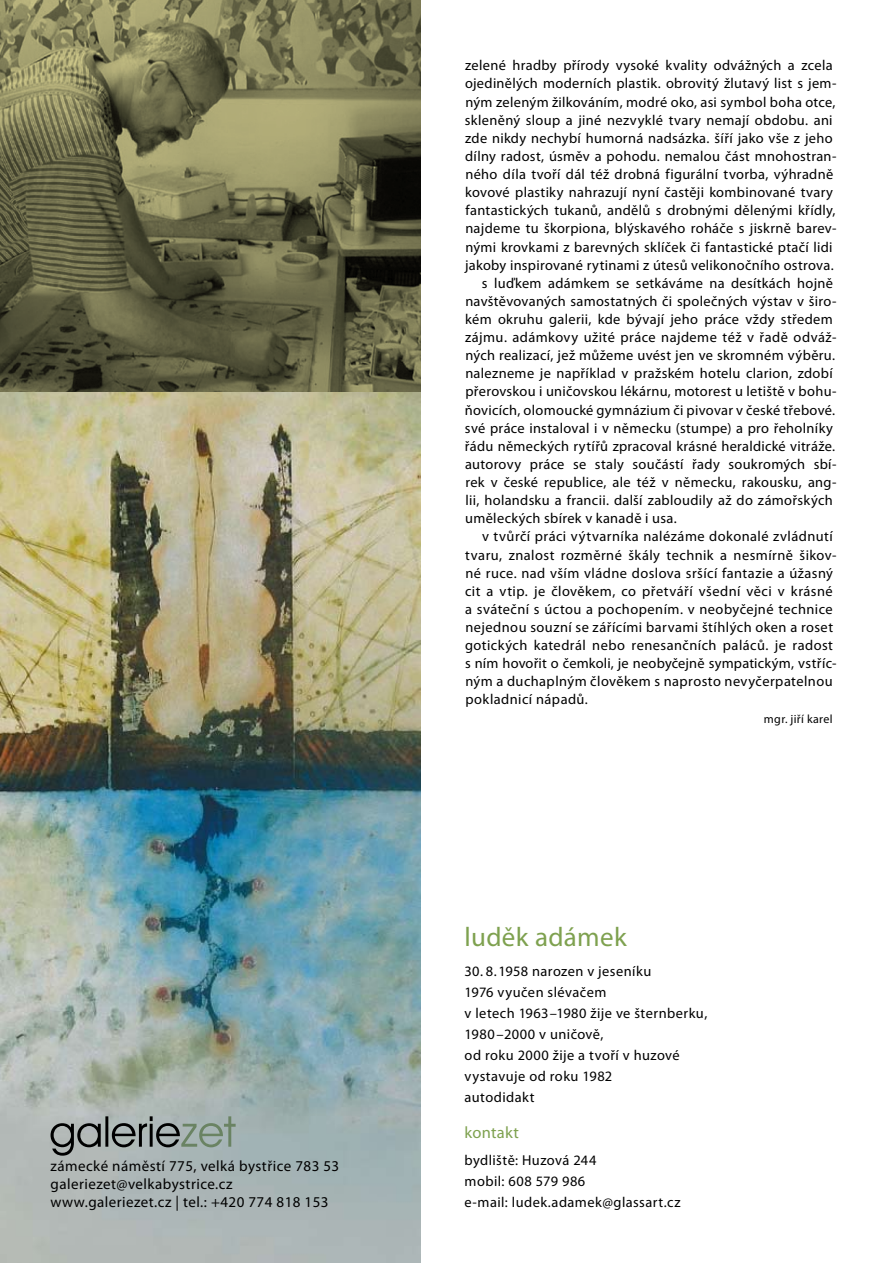
<style>
.page{position:relative;width:893px;height:1263px;background:#fff}
.page>*{position:absolute;margin:0;border:0;box-sizing:border-box;transform-origin:0 0}
.t1{font:27px "Myriad Pro";letter-spacing:.01em;color:#7ea14f}
.t2{font:16.5px "Myriad Pro";letter-spacing:.015em;color:#7ea14f}
.t3{font:15px/18px "Myriad Pro";letter-spacing:.03em;color:#000}
.t4{font:14.4px/21px "Myriad Pro";letter-spacing:.025em;color:#000}
.t5{font:12px "Myriad Pro";letter-spacing:.025em;color:#000}
</style>
<div class="page">
<img style="left:0;top:392px;width:421px;height:871px">
<svg style="left:51px;top:1116px;width:185px;height:40px;background:#8c9593"></svg>
<svg style="left:0;top:0;width:421px;height:392px;background:#6b6a49"></svg>
<p class="t3" style="left:51px;top:1156px;width:290px">zámecké náměstí 775, velká bystřice 783 53 galeriezet@velkabystrice.cz www.galeriezet.cz | tel.: +420 774 818 153</p>
<p class="t4" style="left:465px;top:55px;width:369px">zelené hradby přírody vysoké kvality odvážných a zcela</p>
<p class="t4" style="left:465px;top:73px;width:373px">ojedinělých moderních plastik. obrovitý žlutavý list s jem-</p>
<p class="t4" style="left:465px;top:91px;width:372px">ným zeleným žilkováním, modré oko, asi symbol boha otce,</p>
<p class="t4" style="left:465px;top:109px;width:369px">skleněný sloup a jiné nezvyklé tvary nemají obdobu. ani</p>
<p class="t4" style="left:465px;top:127px;width:369px">zde nikdy nechybí humorná nadsázka. šíří jako vše z jeho</p>
<p class="t4" style="left:465px;top:145px;width:373px">dílny radost, úsměv a pohodu. nemalou část mnohostran-</p>
<p class="t4" style="left:465px;top:163px;width:369px">ného díla tvoří dál též drobná figurální tvorba, výhradně</p>
<p class="t4" style="left:465px;top:182px;width:369px">kovové plastiky nahrazují nyní častěji kombinované tvary</p>
<p class="t4" style="left:466px;top:200px;width:371px">fantastických tukanů, andělů s drobnými dělenými křídly,</p>
<p class="t4" style="left:465px;top:218px;width:373px">najdeme tu škorpiona, blýskavého roháče s jiskrně barev-</p>
<p class="t4" style="left:465px;top:236px;width:369px">nými krovkami z barevných sklíček či fantastické ptačí lidi</p>
<p class="t4" style="left:465px;top:254px;width:370px">jakoby inspirované rytinami z útesů velikonočního ostrova.</p>
<p class="t4" style="left:482px;top:272px;width:353px">s luďkem adámkem se setkáváme na desítkách hojně</p>
<p class="t4" style="left:465px;top:290px;width:373px">navštěvovaných samostatných či společných výstav v širo-</p>
<p class="t4" style="left:465px;top:308px;width:369px">kém okruhu galerii, kde bývají jeho práce vždy středem</p>
<p class="t4" style="left:465px;top:327px;width:373px">zájmu. adámkovy užité práce najdeme též v řadě odváž-</p>
<p class="t4" style="left:465px;top:345px;width:371px">ných realizací, jež můžeme uvést jen ve skromném výběru.</p>
<p class="t4" style="left:465px;top:363px;width:369px">nalezneme je například v pražském hotelu clarion, zdobí</p>
<p class="t4" style="left:465px;top:381px;width:373px">přerovskou i uničovskou lékárnu, motorest u letiště v bohu-</p>
<p class="t4" style="left:465px;top:399px;width:372px">ňovicích, olomoucké gymnázium či pivovar v české třebové.</p>
<p class="t4" style="left:465px;top:417px;width:370px">své práce instaloval i v německu (stumpe) a pro řeholníky</p>
<p class="t4" style="left:465px;top:435px;width:372px">řádu německých rytířů zpracoval krásné heraldické vitráže.</p>
<p class="t4" style="left:465px;top:453px;width:373px">autorovy práce se staly součástí řady soukromých sbí-</p>
<p class="t4" style="left:465px;top:471px;width:373px">rek v české republice, ale též v německu, rakousku, ang-</p>
<p class="t4" style="left:465px;top:490px;width:369px">lii, holandsku a francii. další zabloudily až do zámořských</p>
<p class="t4" style="left:465px;top:508px;width:213px">uměleckých sbírek v kanadě i usa.</p>
<p class="t4" style="left:482px;top:526px;width:352px">v tvůrčí práci výtvarníka nalézáme dokonalé zvládnutí</p>
<p class="t4" style="left:465px;top:544px;width:373px">tvaru, znalost rozměrné škály technik a nesmírně šikov-</p>
<p class="t4" style="left:465px;top:562px;width:369px">né ruce. nad vším vládne doslova sršící fantazie a úžasný</p>
<p class="t4" style="left:465px;top:580px;width:369px">cit a vtip. je člověkem, co přetváří všední věci v krásné</p>
<p class="t4" style="left:465px;top:598px;width:369px">a sváteční s úctou a pochopením. v neobyčejné technice</p>
<p class="t4" style="left:465px;top:616px;width:369px">nejednou souzní se zářícími barvami štíhlých oken a roset</p>
<p class="t4" style="left:465px;top:634px;width:370px">gotických katedrál nebo renesančních paláců. je radost</p>
<p class="t4" style="left:465px;top:653px;width:373px">s ním hovořit o čemkoli, je neobyčejně sympatickým, vstříc-</p>
<p class="t4" style="left:465px;top:671px;width:369px">ným a duchaplným člověkem s naprosto nevyčerpatelnou</p>
<p class="t4" style="left:465px;top:689px;width:124px">pokladnicí nápadů.</p>
<p class="t5" style="left:764px;top:711px;width:70px">mgr. jiří karel</p>
<h1 class="t1" style="left:465px;top:920px;width:164px">luděk adámek</h1>
<p class="t4" style="left:465px;top:960px;width:244px">30. 8.1958 narozen v jeseníku<br>1976 vyučen slévačem<br>v letech 1963–1980 žije ve šternberku,<br>1980–2000 v uničově,<br>od roku 2000 žije a tvoří v huzové vystavuje od roku 1982<br>autodidakt</p>
<p class="t2" style="left:465px;top:1122px;width:56px">kontakt</p>
<p class="t4" style="left:465px;top:1149px;width:217px">bydliště: Huzová 244<br>mobil: 608 579 986<br>e-mail: ludek.adamek@glassart.cz</p>
</div>
